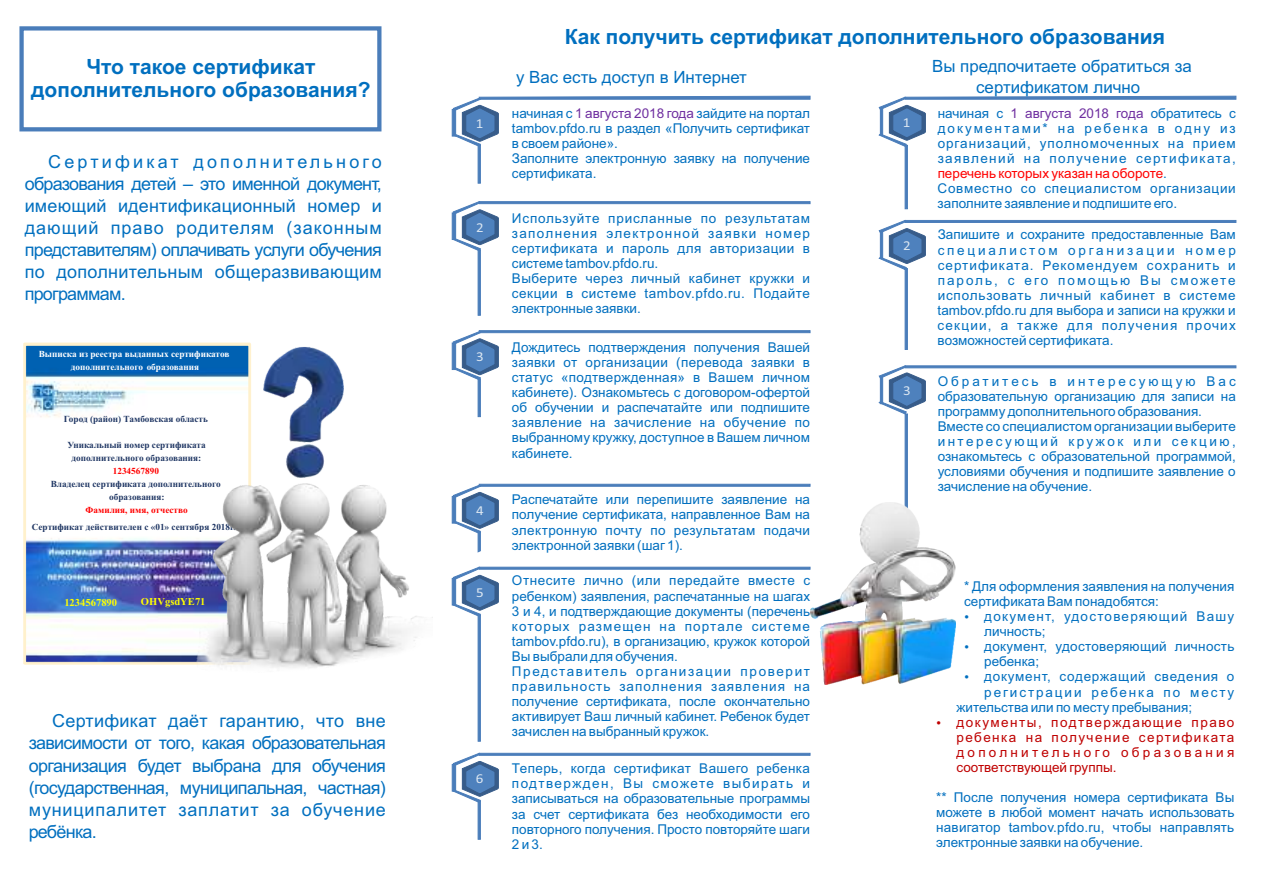
<style>
.page{position:relative;width:1263px;height:893px;background:#fff}
.page>*{position:absolute;margin:0;border:0;box-sizing:border-box;transform-origin:0 0}
.t1{font:700 21px/23.4px "Arial";color:#006fbf;text-align:center}
.t2{font:18px/22px "Arial";letter-spacing:.015em;color:#006fbf;text-align:justify}
.t3{font:16.8px/20.2px "Arial";color:#006fbf;text-align:center}
.t4{font:13.65px "Calibri";color:#dbe6f1;scale:1.1 1}
.t5{font:13.5px/15.1px "Arial";color:#006fbf;text-align:justify}
.t6{font:13.5px/15.1px "Arial";letter-spacing:.05em;color:#006fbf}
.t7{font:13.5px/15.1px "Arial";letter-spacing:.04em;color:#006fbf}
.t8{font:13.5px/15.1px "Arial";letter-spacing:.215em;color:#bf0000;text-align:justify}
.t9{font:13.5px "Arial";letter-spacing:.02em;color:#006fbf}
.t10{font:13.5px "Arial";letter-spacing:.055em;color:#006fbf}
.t11{font:13.5px "Arial";letter-spacing:.09em;color:#006fbf}
.t12{font:13.5px "Arial";letter-spacing:.14em;color:#006fbf}
.t13{font:700 10.5px "Times New Roman";color:#ff0}
.t14{font:700 9.3px/12.8px "Times New Roman";color:#203764;text-align:center}
.t15{font:700 9.3px/13.2px "Times New Roman";color:#fff;text-align:center}
.t16{font:700 9.3px "Times New Roman";color:#f00}
.s1{color:#6f2fa0}
.s2{color:#f00}
</style>
<div class="page">
<hr style="left:452px;top:109px;width:4px;height:27px;background:#5484bd">
<hr style="left:478px;top:145px;width:2px;height:38px;background:#4a7dba">
<svg style="left:453px;top:96px;width:357px;height:51px"></svg>
<hr style="left:452px;top:496px;width:4px;height:27px;background:#5484bd">
<svg style="left:453px;top:485px;width:46px;height:67px"></svg>
<div style="left:479px;top:484px;width:331px;height:2px;background:#4a7dba;border:1px solid #4a7dba"></div>
<hr style="left:452px;top:213px;width:4px;height:27px;background:#5484bd">
<svg style="left:453px;top:201px;width:46px;height:50px"></svg>
<hr style="left:478px;top:250px;width:2px;height:65px;background:#4a7dba">
<div style="left:479px;top:201px;width:331px;height:3px;background:#4a7dba;border:1px solid #4a7dba"></div>
<hr style="left:452px;top:343px;width:4px;height:27px;background:#5484bd">
<svg style="left:453px;top:331px;width:46px;height:49px"></svg>
<hr style="left:478px;top:379px;width:2px;height:38px;background:#4a7dba">
<div style="left:479px;top:330px;width:331px;height:3px;background:#4a7dba;border:1px solid #4a7dba"></div>
<hr style="left:452px;top:578px;width:4px;height:27px;background:#5484bd">
<svg style="left:453px;top:567px;width:46px;height:50px"></svg>
<hr style="left:478px;top:615px;width:2px;height:126px;background:#4a7dba">
<hr style="left:479px;top:567px;width:331px;height:2px;background:#4a7dba">
<hr style="left:452px;top:764px;width:4px;height:27px;background:#5484bd">
<svg style="left:453px;top:753px;width:46px;height:50px"></svg>
<hr style="left:478px;top:801px;width:2px;height:38px;background:#4a7dba">
<div style="left:479px;top:753px;width:331px;height:2px;background:#4a7dba;border:1px solid #4a7dba"></div>
<hr style="left:905px;top:145px;width:2px;height:64px;background:#4a7dba">
<svg style="left:879px;top:96px;width:357px;height:51px"></svg>
<svg style="left:879px;top:220px;width:47px;height:50px"></svg>
<hr style="left:905px;top:268px;width:2px;height:82px;background:#4a7dba">
<hr style="left:905px;top:220px;width:331px;height:3px;background:#4a7dba">
<svg style="left:879px;top:365px;width:47px;height:49px"></svg>
<hr style="left:905px;top:414px;width:2px;height:110px;background:#4a7dba">
<hr style="left:905px;top:366px;width:331px;height:2px;background:#4a7dba">
<div style="left:19px;top:26px;width:362px;height:105px;border:4px solid #4a7dba"></div>
<img style="left:24px;top:343px;width:150px;height:321px">
<img style="left:811px;top:502px;width:144px;height:183px">
<img style="left:174px;top:342px;width:259px;height:326px">
<h1 class="t1" style="left:31px;top:57px;width:341px">Что такое сертификат дополнительного образования?</h1>
<p class="t2" style="left:25px;top:152px;width:359px;text-indent:23px">Сертификат дополнительного образования детей – это именной документ, имеющий идентификационный номер и дающий право родителям (законным представителям) оплачивать услуги обучения по дополнительным общеразвивающим программам.</p>
<p class="t15" style="left:39px;top:348px;width:192px">Выписка из реестра выданных сертификатов дополнительного образования</p>
<p class="t14" style="left:64px;top:413px;width:146px">Город (район) Тамбовская область</p>
<p class="t14" style="left:67px;top:439px;width:140px">Уникальный номер сертификата дополнительного образования:</p>
<p class="t16" style="left:113px;top:468px;width:48px">1234567890</p>
<p class="t14" style="left:51px;top:478px;width:172px;line-height:13.2px">Владелец сертификата дополнительного образования:</p>
<p class="t16" style="left:85px;top:506px;width:104px">Фамилия, имя, отчество</p>
<p class="t14" style="left:32px;top:522px;width:205px">Сертификат действителен с «01» сентября 2018г.</p>
<p class="t13" style="left:64px;top:599px;width:54px">1234567890</p>
<p class="t13" style="left:141px;top:598px;width:66px">OHVgsdYE71</p>
<h2 class="t2" style="left:29px;top:712px;width:359px;text-indent:23px">Сертификат даёт гарантию, что вне зависимости от того, какая образовательная организация будет выбрана для обучения (государственная, муниципальная, частная) муниципалитет заплатит за обучение ребёнка.</h2>
<p class="t4" style="left:476px;top:117px;width:8px">1</p>
<p class="t4" style="left:476px;top:221px;width:8px">2</p>
<p class="t4" style="left:476px;top:351px;width:8px">3</p>
<p class="t4" style="left:476px;top:504px;width:8px">4</p>
<p class="t4" style="left:476px;top:587px;width:8px">5</p>
<p class="t4" style="left:476px;top:773px;width:8px">6</p>
<h1 class="t1" style="left:565px;top:27px;width:602px">Как получить сертификат дополнительного образования</h1>
<p class="t3" style="left:516px;top:68px;width:232px">у Вас есть доступ в Интернет</p>
<p class="t3" style="left:932px;top:58px;width:261px">Вы предпочитаете обратиться за сертификатом лично</p>
<p class="t5" style="left:512px;top:107px;width:300px;text-align:left">начиная с <span class="s1">1 августа 2018 года</span> зайдите на портал tambov.pfdo.ru в раздел «Получить сертификат в своем районе».<br>Заполните электронную заявку на получение сертификата.</p>
<p class="t7" style="left:512px;top:211px;width:300px">Используйте присланные по результатам заполнения электронной заявки номер сертификата и пароль для авторизации в системе tambov.pfdo.ru.<br>Выберите через личный кабинет кружки и секции в системе tambov.pfdo.ru. Подайте электронные заявки.</p>
<p class="t5" style="left:512px;top:341px;width:300px">Дождитесь подтверждения получения Вашей заявки от организации (перевода заявки в статус «подтвержденная» в Вашем личном кабинете). Ознакомьтесь с договором-офертой об обучении и распечатайте или подпишите заявление на зачисление на обучение по выбранному кружку, доступное в Вашем личном кабинете.</p>
<p class="t5" style="left:512px;top:493px;width:300px">Распечатайте или перепишите заявление на получение сертификата, направленное Вам на электронную почту по результатам подачи электронной заявки (шаг 1).</p>
<p class="t5" style="left:512px;top:574px;width:300px;text-align:left">Отнесите лично (или передайте вместе с ребенком) заявления, распечатанные на шагах 3 и 4, и подтверждающие документы (перечень которых размещен на портале системе tambov.pfdo.ru), в организацию, кружок которой Вы выбрали для обучения.<br>Представитель организации проверит правильность заполнения заявления на получение сертификата, после окончательно активирует Ваш личный кабинет. Ребенок будет зачислен на выбранный кружок.</p>
<p class="t5" style="left:512px;top:762px;width:300px">Теперь, когда сертификат Вашего ребенка подтвержден, Вы сможете выбирать и записываться на образовательные программы за счет сертификата без необходимости его повторного получения. Просто повторяйте шаги 2 и 3.</p>
<p class="t4" style="left:903px;top:117px;width:8px">1</p>
<p class="t4" style="left:903px;top:240px;width:8px">2</p>
<p class="t4" style="left:903px;top:385px;width:8px">3</p>
<p class="t6" style="left:938px;top:107px;width:300px">начиная с <span class="s1">1 августа 2018 года</span> обратитесь с документами* на ребенка в одну из организаций, уполномоченных на прием заявлений на получение сертификата, <span class="s2">перечень которых указан на обороте</span>.<br>Совместно со специалистом организации заполните заявление и подпишите его.</p>
<p class="t5" style="left:938px;top:228px;width:300px">Запишите и сохраните предоставленные Вам специалистом организации номер сертификата. Рекомендуем сохранить и пароль, с его помощью Вы сможете использовать личный кабинет в системе tambov.pfdo.ru для выбора и записи на кружки и секции, а также для получения прочих возможностей сертификата.</p>
<p class="t5" style="left:938px;top:375px;width:300px;text-align:left">Обратитесь в интересующую Вас образовательную организацию для записи на программу дополнительного образования.<br>Вместе со специалистом организации выберите интересующий кружок или секцию, ознакомьтесь с образовательной программой, условиями обучения и подпишите заявление о зачисление на обучение.</p>
<p class="t5" style="left:964px;top:580px;width:272px">* Для оформления заявления на получения сертификата Вам понадобятся:</p>
<p class="t11" style="left:984px;top:611px;width:252px">документ, удостоверяющий Вашу</p>
<p class="t5" style="left:984px;top:625px;width:63px">личность;</p>
<p class="t9" style="left:984px;top:641px;width:252px">документ, удостоверяющий личность</p>
<p class="t5" style="left:984px;top:655px;width:56px">ребенка;</p>
<p class="t10" style="left:984px;top:672px;width:252px">документ, содержащий сведения о</p>
<p class="t12" style="left:984px;top:687px;width:252px">регистрации ребенка по месту</p>
<p class="t5" style="left:956px;top:700px;width:237px">жительства или по месту пребывания;</p>
<p class="t8" style="left:956px;top:716px;width:279px">документы, подтверждающие право ребенка на получение сертификата дополнительного образования соответствующей группы.</p>
<p class="t5" style="left:936px;top:791px;width:300px">** После получения номера сертификата Вы можете в любой момент начать использовать навигатор tambov.pfdo.ru, чтобы направлять электронные заявки на обучение.</p>
</div>
